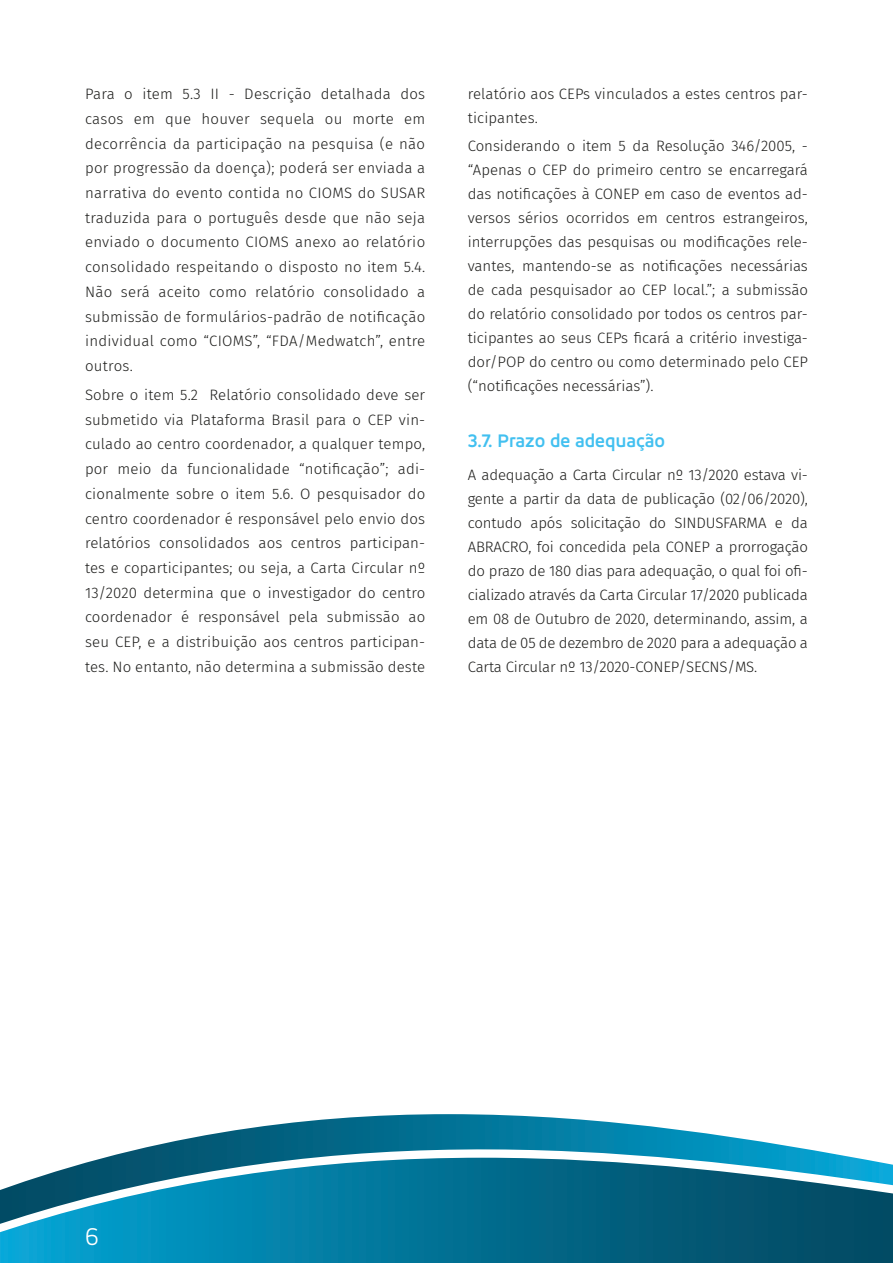
<style>
.page{position:relative;width:893px;height:1263px;background:#fff}
.page>*{position:absolute;margin:0;border:0;box-sizing:border-box;transform-origin:0 0}
.t1{font:300 26.7px "Accord Alternate";color:#fff}
.Capitulo_Sub{font:700 19.5px "Accord Alternate";color:#42c0f0}
.Texto{font:300 15px/24.8px "Fira Sans";letter-spacing:.005em;color:#1d1d1b;text-align:justify}
</style>
<div class="page">
<svg style="left:0;top:1231px;width:893px;height:32px;background:#027396"></svg>
<svg style="left:0;top:1114px;width:893px;height:117px"></svg>
<p class="Texto" style="left:85px;top:81px;width:342px">Para o item 5.3 II - Descrição detalhada dos casos em que houver sequela ou morte em decorrência da participação na pesquisa (e não por progressão da doença); poderá ser enviada a narrativa do evento contida no CIOMS do SUSAR traduzida para o português desde que não seja enviado o documento CIOMS anexo ao relatório consolidado respeitando o disposto no item 5.4.<br>Não será aceito como relatório consolidado a submissão de formulários-padrão de notificação individual como “CIOMS”, “FDA/Medwatch”, entre outros.</p>
<p class="Texto" style="left:85px;top:382px;width:342px">Sobre o item 5.2 Relatório consolidado deve ser submetido via Plataforma Brasil para o CEP vin&shy;culado ao centro coordenador, a qualquer tempo, por meio da funcionalidade “notificação”; adi&shy;cionalmente sobre o item 5.6. O pesquisador do centro coordenador é responsável pelo envio dos relatórios consolidados aos centros participan&shy;tes e coparticipantes; ou seja, a Carta Circular nº 13/2020 determina que o investigador do centro coordenador é responsável pela submissão ao seu CEP, e a distribuição aos centros participan&shy;tes. No entanto, não determina a submissão deste</p>
<p class="Texto" style="left:468px;top:82px;width:342px;line-height:24px">relatório aos CEPs vinculados a estes centros par&shy;ticipantes.</p>
<p class="Texto" style="left:468px;top:134px;width:342px;line-height:24px">Considerando o item 5 da Resolução 346/2005, - “Apenas o CEP do primeiro centro se encarregará das notificações à CONEP em caso de eventos ad&shy;versos sérios ocorridos em centros estrangeiros, interrupções das pesquisas ou modificações rele&shy;vantes, mantendo-se as notificações necessárias de cada pesquisador ao CEP local.”; a submissão do relatório consolidado por todos os centros par&shy;ticipantes ao seus CEPs ficará a critério investiga&shy;dor/POP do centro ou como determinado pelo CEP (“notificações necessárias”).</p>
<p class="Capitulo_Sub" style="left:468px;top:429px;width:199px">3.7. Prazo de adequação</p>
<p class="Texto" style="left:468px;top:462px;width:342px;line-height:24px">A adequação a Carta Circular nº 13/2020 estava vi&shy;gente a partir da data de publicação (02/06/2020), contudo após solicitação do SINDUSFARMA e da ABRACRO, foi concedida pela CONEP a prorrogação do prazo de 180 dias para adequação, o qual foi ofi&shy;cializado através da Carta Circular 17/2020 publicada em 08 de Outubro de 2020, determinando, assim, a data de 05 de dezembro de 2020 para a adequação a Carta Circular nº 13/2020-CONEP/SECNS/MS.</p>
<h1 class="t1" style="left:85px;top:1220px;width:15px">6</h1>
</div>
